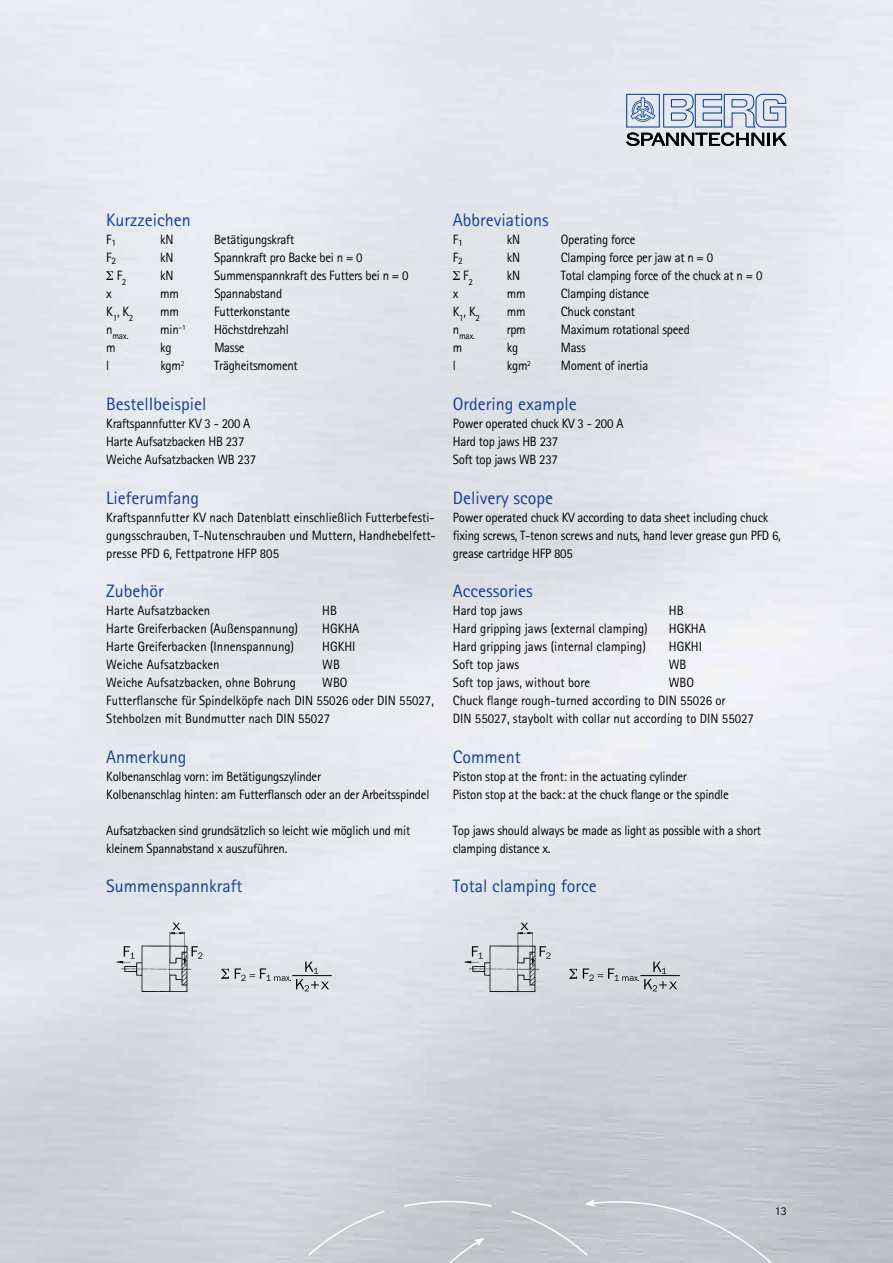
<style>
.page{position:relative;width:893px;height:1263px;background:#fff}
.page>*{position:absolute;margin:0;border:0;box-sizing:border-box;transform-origin:0 0}
.t1{font:18px "AT Rotis Sans Serif";color:#134094}
.t2{font:13.5px/18px "AT Rotis Sans Serif";letter-spacing:-.02em;color:#000;scale:.95 1}
.t3{font:13.5px/18px "AT Rotis Sans Serif";color:#000;scale:.95 1}
.t4{font:12px "AT Rotis Sans Serif";color:#000}
.t5{font:9.45px "AT Rotis Sans Serif";letter-spacing:-.02em;color:#000;scale:.95 1}
</style>
<div class="page">
<svg style="left:626px;top:94px;width:161px;height:52px;background:#adb5c4"></svg>
<svg style="left:239px;top:1196px;width:642px;height:67px;background:#c6c9ce"></svg>
<img style="left:116px;top:932px;width:76px;height:60px">
<svg style="left:172px;top:923px;width:8px;height:7px"></svg>
<svg style="left:124px;top:946px;width:11px;height:13px"></svg>
<svg style="left:192px;top:946px;width:10px;height:13px"></svg>
<svg style="left:221px;top:969px;width:8px;height:10px"></svg>
<hr style="left:292px;top:975px;width:40px;height:1px;background:#000">
<svg style="left:235px;top:961px;width:94px;height:30px;background:#cccfd3"></svg>
<img style="left:464px;top:932px;width:76px;height:60px">
<svg style="left:520px;top:923px;width:8px;height:7px"></svg>
<svg style="left:472px;top:946px;width:11px;height:13px"></svg>
<svg style="left:540px;top:946px;width:11px;height:13px"></svg>
<svg style="left:569px;top:969px;width:8px;height:10px"></svg>
<hr style="left:640px;top:975px;width:40px;height:1px;background:#000">
<svg style="left:583px;top:961px;width:94px;height:30px;background:#c2c5ca"></svg>
<svg style="left:106px;top:271px;width:7px;height:9px"></svg>
<svg style="left:453px;top:271px;width:7px;height:9px"></svg>
<h1 class="t1" style="left:106px;top:210px;width:86px">Kurzzeichen</h1>
<p class="t2" style="left:106px;top:231px;width:12px">F<sub>1</sub></p>
<p class="t2" style="left:160px;top:231px;width:15px">kN</p>
<p class="t2" style="left:214px;top:231px;width:86px">Betätigungskraft</p>
<p class="t2" style="left:106px;top:249px;width:12px">F<sub>2</sub></p>
<p class="t2" style="left:160px;top:249px;width:15px">kN</p>
<p class="t2" style="left:214px;top:249px;width:158px">Spannkraft pro Backe bei n = 0</p>
<p class="t2" style="left:117px;top:267px;width:12px">F<sub>2</sub></p>
<p class="t2" style="left:160px;top:267px;width:15px">kN</p>
<p class="t2" style="left:214px;top:267px;width:206px">Summenspannkraft des Futters bei n = 0</p>
<p class="t2" style="left:106px;top:285px;width:7px">x</p>
<p class="t2" style="left:160px;top:285px;width:21px">mm</p>
<p class="t2" style="left:214px;top:285px;width:73px">Spannabstand</p>
<p class="t2" style="left:106px;top:303px;width:30px">K<sub>1</sub>, K<sub>2</sub></p>
<p class="t2" style="left:160px;top:303px;width:21px">mm</p>
<p class="t2" style="left:214px;top:303px;width:81px">Futterkonstante</p>
<p class="t5" style="left:106px;top:330px;width:25px"><sup>n</sup>max.</p>
<p class="t2" style="left:160px;top:321px;width:28px">min<sup>–1</sup></p>
<p class="t2" style="left:214px;top:321px;width:80px">Höchstdrehzahl</p>
<p class="t2" style="left:106px;top:339px;width:12px">m</p>
<p class="t2" style="left:160px;top:339px;width:13px">kg</p>
<p class="t2" style="left:214px;top:339px;width:33px">Masse</p>
<p class="t2" style="left:106px;top:357px;width:5px">l</p>
<p class="t2" style="left:160px;top:357px;width:27px">kgm<sup>2</sup></p>
<p class="t2" style="left:214px;top:357px;width:89px">Trägheitsmoment</p>
<h1 class="t1" style="left:106px;top:393px;width:102px">BestelIbeispiel</h1>
<p class="t2" style="left:106px;top:414px;width:159px">Kraftspannfutter KV 3 - 200 A<br>Harte Aufsatzbacken HB 237<br>Weiche Aufsatzbacken WB 237</p>
<h1 class="t1" style="left:106px;top:487px;width:94px">Lieferumfang</h1>
<p class="t2" style="left:106px;top:508px;width:348px;text-align:justify">Kraftspannfutter KV nach Datenblatt einschließlich Futterbefesti&shy;gungsschrauben, T-Nutenschrauben und Muttern, Handhebelfett&shy;presse PFD 6, Fettpatrone HFP 805</p>
<h1 class="t1" style="left:106px;top:580px;width:59px">Zubehör</h1>
<p class="t3" style="left:106px;top:601px;width:111px">Harte Aufsatzbacken</p>
<p class="t2" style="left:322px;top:601px;width:17px">HB</p>
<p class="t3" style="left:106px;top:619px;width:203px">Harte Greiferbacken (Außenspannung)</p>
<p class="t2" style="left:322px;top:619px;width:41px">HGKHA</p>
<p class="t3" style="left:106px;top:637px;width:199px">Harte Greiferbacken (Innenspannung)</p>
<p class="t2" style="left:322px;top:637px;width:37px">HGKHI</p>
<p class="t3" style="left:106px;top:655px;width:121px">Weiche Aufsatzbacken</p>
<p class="t2" style="left:322px;top:655px;width:20px">WB</p>
<p class="t3" style="left:106px;top:673px;width:201px">Weiche Aufsatzbacken, ohne Bohrung</p>
<p class="t3" style="left:106px;top:673px;width:346px;text-indent:216px">WBO<br>Futterflansche für Spindelköpfe nach DIN 55026 oder DIN 55027,<br>Stehbolzen mit Bundmutter nach DIN 55027</p>
<h1 class="t1" style="left:106px;top:746px;width:82px">Anmerkung</h1>
<p class="t2" style="left:106px;top:767px;width:342px">Kolbenanschlag vorn: im Betätigungszylinder<br>Kolbenanschlag hinten: am Futterflansch oder an der Arbeitsspindel</p>
<p class="t2" style="left:106px;top:821px;width:321px">Aufsatzbacken sind grundsätzlich so leicht wie möglich und mit kleinem Spannabstand x auszuführen.</p>
<h1 class="t1" style="left:106px;top:876px;width:138px">Summenspannkraft</h1>
<h1 class="t1" style="left:453px;top:210px;width:97px">Abbreviations</h1>
<p class="t2" style="left:453px;top:231px;width:12px">F<sub>1</sub></p>
<p class="t2" style="left:507px;top:231px;width:15px">kN</p>
<p class="t2" style="left:561px;top:231px;width:80px">Operating force</p>
<p class="t2" style="left:453px;top:249px;width:12px">F<sub>2</sub></p>
<p class="t2" style="left:507px;top:249px;width:15px">kN</p>
<p class="t2" style="left:561px;top:249px;width:162px">Clamping force per jaw at n = 0</p>
<p class="t2" style="left:463px;top:267px;width:12px">F<sub>2</sub></p>
<p class="t2" style="left:507px;top:267px;width:15px">kN</p>
<p class="t2" style="left:561px;top:267px;width:214px">Total clamping force of the chuck at n = 0</p>
<p class="t2" style="left:453px;top:285px;width:7px">x</p>
<p class="t2" style="left:507px;top:285px;width:21px">mm</p>
<p class="t2" style="left:561px;top:285px;width:94px">Clamping distance</p>
<p class="t2" style="left:453px;top:303px;width:30px">K<sub>1</sub>, K<sub>2</sub></p>
<p class="t2" style="left:507px;top:303px;width:21px">mm</p>
<p class="t2" style="left:561px;top:303px;width:80px">Chuck constant</p>
<p class="t5" style="left:453px;top:330px;width:25px"><sup>n</sup>max.</p>
<p class="t2" style="left:507px;top:321px;width:21px">rpm</p>
<p class="t2" style="left:561px;top:321px;width:137px">Maximum rotational speed</p>
<p class="t2" style="left:453px;top:339px;width:12px">m</p>
<p class="t2" style="left:507px;top:339px;width:13px">kg</p>
<p class="t2" style="left:561px;top:339px;width:28px">Mass</p>
<p class="t2" style="left:453px;top:357px;width:5px">l</p>
<p class="t2" style="left:507px;top:357px;width:27px">kgm<sup>2</sup></p>
<p class="t2" style="left:561px;top:357px;width:94px">Moment of inertia</p>
<h1 class="t1" style="left:453px;top:393px;width:125px">Ordering example</h1>
<p class="t2" style="left:453px;top:414px;width:181px">Power operated chuck KV 3 - 200 A<br>Hard top jaws HB 237<br>Soft top jaws WB 237</p>
<h1 class="t1" style="left:453px;top:487px;width:102px">Delivery scope</h1>
<p class="t2" style="left:453px;top:508px;width:347px">Power operated chuck KV according to data sheet including chuck fixing screws, T-tenon screws and nuts, hand lever grease gun PFD 6, grease cartridge HFP 805</p>
<h1 class="t1" style="left:453px;top:580px;width:81px">Accessories</h1>
<p class="t3" style="left:453px;top:601px;width:75px">Hard top jaws</p>
<p class="t2" style="left:669px;top:601px;width:17px">HB</p>
<p class="t3" style="left:453px;top:619px;width:207px">Hard gripping jaws (external clamping)</p>
<p class="t2" style="left:669px;top:619px;width:41px">HGKHA</p>
<p class="t3" style="left:453px;top:637px;width:205px">Hard gripping jaws (internal clamping)</p>
<p class="t2" style="left:669px;top:637px;width:37px">HGKHI</p>
<p class="t3" style="left:453px;top:655px;width:71px">Soft top jaws</p>
<p class="t2" style="left:669px;top:655px;width:20px">WB</p>
<p class="t3" style="left:453px;top:673px;width:146px">Soft top jaws, without bore</p>
<p class="t3" style="left:453px;top:673px;width:318px;text-indent:216px">WBO<br>Chuck flange rough-turned according to DIN 55026 or<br>DIN 55027, staybolt with collar nut according to DIN 55027</p>
<h1 class="t1" style="left:453px;top:746px;width:69px">Comment</h1>
<p class="t2" style="left:453px;top:767px;width:292px">Piston stop at the front: in the actuating cylinder<br>Piston stop at the back: at the chuck flange or the spindle</p>
<p class="t2" style="left:453px;top:821px;width:326px">Top jaws should always be made as light as possible with a short clamping distance x.</p>
<h1 class="t1" style="left:453px;top:876px;width:145px">Total clamping force</h1>
<p class="t4" style="left:775px;top:1203px;width:13px">13</p>
</div>
